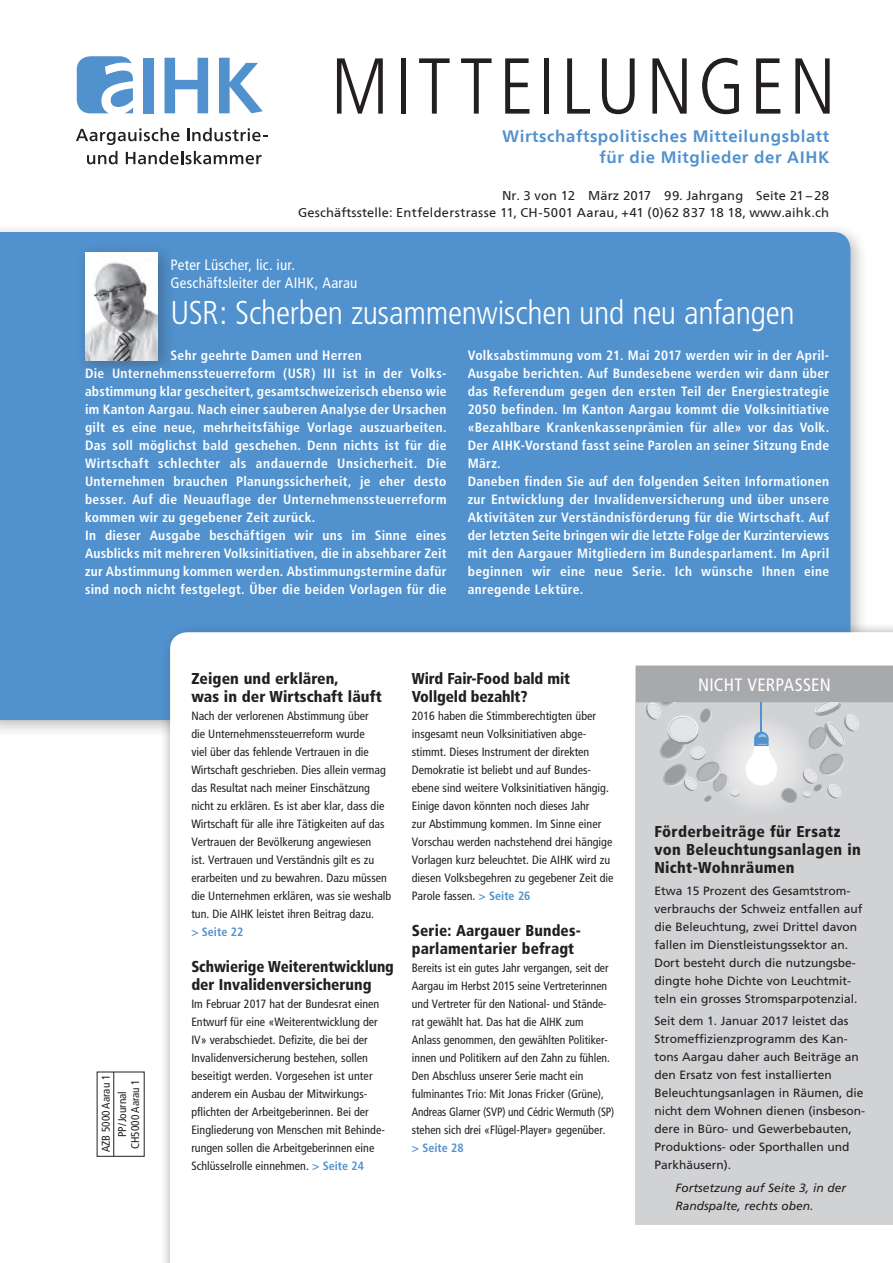
<style>
.page{position:relative;width:893px;height:1263px;background:#fff}
.page>*{position:absolute;margin:0;border:0;box-sizing:border-box;transform-origin:0 0}
.t1{font:300 condensed 79.05px "Frutiger LT";letter-spacing:.065em;color:#231f20}
.haupttitel{font:300 condensed 33px "Frutiger";letter-spacing:-.01em;color:#fff}
.haupttitel_grau{font:condensed 18px "Frutiger";letter-spacing:.015em;color:#fff}
.t2{font:700 16.5px/21px "Frutiger Neue LT Com";letter-spacing:.035em;color:#5191cd;text-align:right}
.zwischentitel_grau{font:900 condensed 15.75px/18px "Frutiger";letter-spacing:.01em;color:#231f20}
.teasertitel{font:900 condensed 15.75px/18px "Frutiger";letter-spacing:.005em;color:#231f20}
.zwischentitel_grau-2{font:900 condensed 15.75px/18px "Frutiger";letter-spacing:.01em;color:#231f20;scale:.95 1}
.autor{font:condensed 15px/18px "Frutiger";letter-spacing:.015em;color:#fff}
.editorial{font:700 condensed 13.5px/18px "Frutiger";letter-spacing:.025em;color:#fff;text-align:justify}
.t3{font:12.75px "Frutiger Neue LT Com";letter-spacing:.015em;color:#231f20}
.teaser{font:condensed 12px/18px "Frutiger";color:#231f20}
.text_grau{font:12px/18px "Frutiger";color:#231f20}
.zwischentitel_grau-3{font:condensed 12px/18px "Frutiger";color:#231f20}
.text_grau-2{font:italic 12px/18px "Frutiger";color:#231f20}
.teaser-2{font:condensed 12px "Frutiger";color:#231f20;scale:.94 1}
.t4{font:condensed 11.25px/16.4px "Frutiger";color:#231f20;text-align:center}
.s1{font-weight:700;color:#5191cd}
</style>
<div class="page">
<hr style="left:113px;top:1072px;width:1px;height:84px;background:#231f20">
<div style="left:0;top:222px;width:869px;height:516px;background:#231f20;opacity:.3"></div>
<div style="left:0;top:232px;width:850px;height:488px;background:#5191cd"></div>
<div style="left:160px;top:622px;width:733px;height:641px;background:#231f20;opacity:.3"></div>
<svg style="left:170px;top:632px;width:723px;height:631px"></svg>
<div style="left:636px;top:702px;width:257px;height:522px;background:#d1d2d4"></div>
<svg style="left:76px;top:128px;width:103px;height:17px"></svg>
<svg style="left:187px;top:128px;width:80px;height:13px"></svg>
<svg style="left:87px;top:151px;width:31px;height:13px"></svg>
<svg style="left:126px;top:151px;width:136px;height:13px"></svg>
<div style="left:143px;top:58px;width:11px;height:55px;background:#5191cd"></div>
<svg style="left:164px;top:58px;width:44px;height:55px"></svg>
<svg style="left:219px;top:58px;width:44px;height:55px"></svg>
<svg style="left:77px;top:56px;width:56px;height:57px"></svg>
<div style="left:75px;top:242px;width:101px;height:137px;background:#231f20;opacity:.3"></div>
<img style="left:85px;top:254px;width:73px;height:106px">
<div style="left:636px;top:666px;width:257px;height:36px;background:#a8a9ad"></div>
<div style="left:712px;top:716px;width:99px;height:99px;background:#d6d7d9;border-radius:50%"></div>
<svg style="left:646px;top:702px;width:213px;height:101px"></svg>
<h1 class="t1" style="left:331px;top:41px;width:507px">MITTEILUNGEN</h1>
<p class="t2" style="left:502px;top:126px;width:329px">Wirtschaftspolitisches Mitteilungsblatt für die Mitglieder der AIHK</p>
<p class="t3" style="left:502px;top:187px;width:329px">Nr. 3 von 12 März 2017 99. Jahrgang Seite 21 – 28</p>
<p class="t3" style="left:298px;top:205px;width:533px">Geschäftsstelle: Entfelderstrasse 11, CH-5001 Aarau, +41 (0)62 837 18 18, www.aihk.ch</p>
<p class="autor" style="left:171px;top:256px;width:188px">Peter Lüscher, lic. iur.<br>Geschäftsleiter der AIHK, Aarau</p>
<p class="haupttitel" style="left:171px;top:294px;width:626px">USR: Scherben zusammenwischen und neu anfangen</p>
<p class="editorial" style="left:171px;top:346px;width:193px">Sehr geehrte Damen und Herren</p>
<p class="editorial" style="left:85px;top:364px;width:363px">Die Unternehmenssteuerreform (USR) III ist in der Volks&shy;abstimmung klar gescheitert, gesamtschweizerisch ebenso wie im Kanton Aargau. Nach einer sauberen Analyse der Ursachen gilt es eine neue, mehrheitsfähige Vorlage auszuarbeiten.<br>Das soll möglichst bald geschehen. Denn nichts ist für die Wirtschaft schlechter als andauernde Unsicherheit. Die Unternehmen brauchen Planungssicherheit, je eher desto besser. Auf die Neuauflage der Unternehmenssteuerreform kommen wir zu gegebener Zeit zurück.</p>
<p class="editorial" style="left:85px;top:526px;width:363px">In dieser Ausgabe beschäftigen wir uns im Sinne eines Ausblicks mit mehreren Volksinitiativen, die in absehbarer Zeit zur Abstimmung kommen werden. Abstimmungstermine dafür sind noch nicht festgelegt. Über die beiden Vorlagen für die</p>
<p class="editorial" style="left:468px;top:346px;width:363px">Volksabstimmung vom 21. Mai 2017 werden wir in der April-Ausgabe berichten. Auf Bundesebene werden wir dann über das Referendum gegen den ersten Teil der Energiestrategie 2050 befinden. Im Kanton Aargau kommt die Volksinitiative «Bezahlbare Krankenkassenprämien für alle» vor das Volk.<br>Der AIHK-Vorstand fasst seine Parolen an seiner Sitzung Ende März.</p>
<p class="editorial" style="left:468px;top:472px;width:363px">Daneben finden Sie auf den folgenden Seiten Informationen zur Entwicklung der Invalidenversicherung und über unsere Aktivitäten zur Verständnisförderung für die Wirtschaft. Auf der letzten Seite bringen wir die letzte Folge der Kurzinterviews mit den Aargauer Mitgliedern im Bundesparlament. Im April beginnen wir eine neue Serie. Ich wünsche Ihnen eine anregende Lektüre.</p>
<p class="t4" style="left:98px;top:1152px;width:79px;rotate:-90deg">AZB 5000 Aarau 1<br>PP/Journal</p>
<p class="t4" style="left:127px;top:1149px;width:71px;rotate:-90deg">CH5000 Aarau 1</p>
<p class="teasertitel" style="left:191px;top:669px;width:192px">Zeigen und erklären,<br>was in der Wirtschaft läuft</p>
<p class="teaser" style="left:191px;top:707px;width:201px">Nach der verlorenen Abstimmung über<br>die Unternehmenssteuerreform wurde<br>viel über das fehlende Vertrauen in die Wirtschaft geschrieben. Dies allein vermag das Resultat nach meiner Einschätzung nicht zu erklären. Es ist aber klar, dass die Wirtschaft für alle ihre Tätigkeiten auf das Vertrauen der Bevölkerung angewiesen<br>ist. Vertrauen und Verständnis gilt es zu erarbeiten und zu bewahren. Dazu müssen die Unternehmen erklären, was sie weshalb tun. Die AIHK leistet ihren Beitrag dazu.<br><span class="s1">&gt; Seite 22</span></p>
<p class="zwischentitel_grau-2" style="left:191px;top:957px;width:215px">Schwierige Weiterentwicklung der Invalidenversicherung</p>
<p class="zwischentitel_grau-3" style="left:191px;top:995px;width:195px">Im Februar 2017 hat der Bundesrat einen Entwurf für eine «Weiterentwicklung der IV» verabschiedet. Defizite, die bei der Invalidenversicherung bestehen, sollen beseitigt werden. Vorgesehen ist unter anderem ein Ausbau der Mitwirkungs&shy;pflichten der Arbeitgeberinnen. Bei der Eingliederung von Menschen mit Behinde&shy;rungen sollen die Arbeitgeberinnen eine Schlüsselrolle einnehmen. <span class="s1">&gt; Seite 24</span></p>
<p class="teasertitel" style="left:412px;top:669px;width:160px">Wird Fair-Food bald mit<br>Vollgeld bezahlt?</p>
<p class="teaser" style="left:412px;top:707px;width:203px">2016 haben die Stimmberechtigten über insgesamt neun Volksinitiativen abge-- stimmt. Dieses Instrument der direkten Demokratie ist beliebt und auf Bundes&shy;ebene sind weitere Volksinitiativen hängig.<br>Einige davon könnten noch dieses Jahr<br>zur Abstimmung kommen. Im Sinne einer Vorschau werden nachstehend drei hängige Vorlagen kurz beleuchtet. Die AIHK wird zu diesen Volksbegehren zu gegebener Zeit die Parole fassen. <span class="s1">&gt; Seite 26</span></p>
<p class="zwischentitel_grau" style="left:412px;top:921px;width:169px">Serie: Aargauer Bundes&shy;parlamentarier befragt</p>
<p class="teaser" style="left:412px;top:959px;width:200px">Bereits ist ein gutes Jahr vergangen, seit der Aargau im Herbst 2015 seine Vertreterinnen und Vertreter für den National- und Stände&shy;rat gewählt hat. Das hat die AIHK zum Anlass genommen, den gewählten Politiker&shy;innen und Politikern auf den Zahn zu fühlen.<br>Den Abschluss unserer Serie macht ein fulminantes Trio: Mit Jonas Fricker (Grüne),</p>
<p class="teaser-2" style="left:412px;top:1105px;width:217px">Andreas Glarner (SVP) und Cédric Wermuth (SP)</p>
<p class="teaser" style="left:412px;top:1121px;width:195px">stehen sich drei «Flügel-Player» gegenüber. <span class="s1">&gt; Seite 28</span></p>
<p class="haupttitel_grau" style="left:698px;top:674px;width:134px">NICHT VERPASSEN</p>
<p class="zwischentitel_grau" style="left:654px;top:822px;width:208px">Förderbeiträge für Ersatz von Beleuchtungsanlagen in<br>Nicht-Wohnräumen</p>
<p class="text_grau" style="left:654px;top:882px;width:210px">Etwa 15 Prozent des Gesamtstrom&shy;verbrauchs der Schweiz entfallen auf die Beleuchtung, zwei Drittel davon fallen im Dienstleistungssektor an.<br>Dort besteht durch die nutzungsbe&shy;dingte hohe Dichte von Leuchtmit&shy;teln ein grosses Stromsparpotenzial.</p>
<p class="text_grau" style="left:654px;top:1012px;width:212px">Seit dem 1. Januar 2017 leistet das<br>Stromeffizienzprogramm des Kan&shy;tons Aargau daher auch Beiträge an den Ersatz von fest installierten<br>Beleuchtungsanlagen in Räumen, die nicht dem Wohnen dienen (insbeson&shy;dere in Büro- und Gewerbebauten,<br>Produktions- oder Sporthallen und<br>Parkhäusern).</p>
<p class="text_grau-2" style="left:676px;top:1178px;width:172px">Fortsetzung auf Seite 3, in der<br>Randspalte, rechts oben.</p>
</div>
